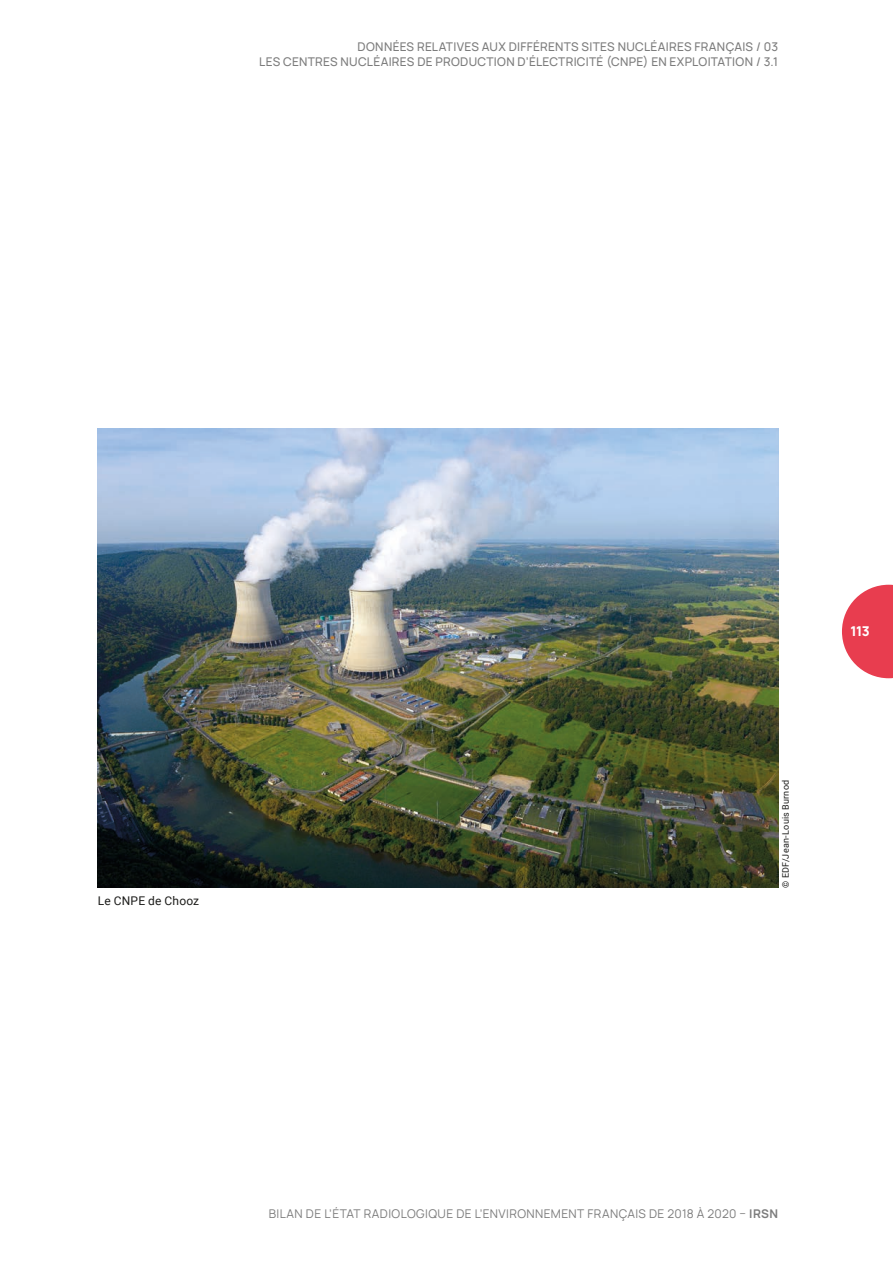
<style>
.page{position:relative;width:893px;height:1263px;background:#fff}
.page>*{position:absolute;margin:0;border:0;box-sizing:border-box;transform-origin:0 0}
.t1{font:800 13.5px "Manrope";color:#fff}
.t2{font:500 12px "Manrope";letter-spacing:.02em;color:#7c7c7c}
.t3{font:12px "Manrope";letter-spacing:.035em;color:#7c7c7c}
.t4{font:12px "Roboto";letter-spacing:.015em;color:#1d1d1b}
.t5{font:9px "Roboto";letter-spacing:.025em;color:#1d1d1b}
.s1{font-weight:700}
</style>
<div class="page">
<img style="left:98px;top:428px;width:680px;height:460px">
<svg style="left:842px;top:585px;width:51px;height:93px"></svg>
<p class="t2" style="left:358px;top:38px;width:422px">DONNÉES RELATIVES AUX DIFFÉRENTS SITES NUCLÉAIRES FRANÇAIS / 03</p>
<p class="t2" style="left:259px;top:53px;width:42px">LES CENTRE</p>
<p class="t2" style="left:330px;top:53px;width:96px">S NUCLÉAIRES DEPROD</p>
<p class="t2" style="left:469px;top:53px;width:26px">UCTION</p>
<p class="t2" style="left:518px;top:53px;width:160px">D’ÉLECTRICITÉ (CNPE) EN EXPLOIT</p>
<p class="t2" style="left:718px;top:53px;width:16px">ATION</p>
<p class="t2" style="left:756px;top:53px;width:24px">/ 3.1</p>
<p class="t4" style="left:98px;top:892px;width:103px">Le CNPE de Chooz</p>
<p class="t5" style="left:779px;top:888px;width:109px;rotate:-90deg">© EDF/Jean-Louis Burnod</p>
<p class="t1" style="left:850px;top:622px;width:21px">113</p>
<p class="t3" style="left:269px;top:1206px;width:511px">BILAN DE L’ÉTAT RADIOLOGIQUE DE L’ENVIRONNEMENT FRANÇAIS DE 2018 À 2020 – <span class="s1">IRSN</span></p>
</div>
